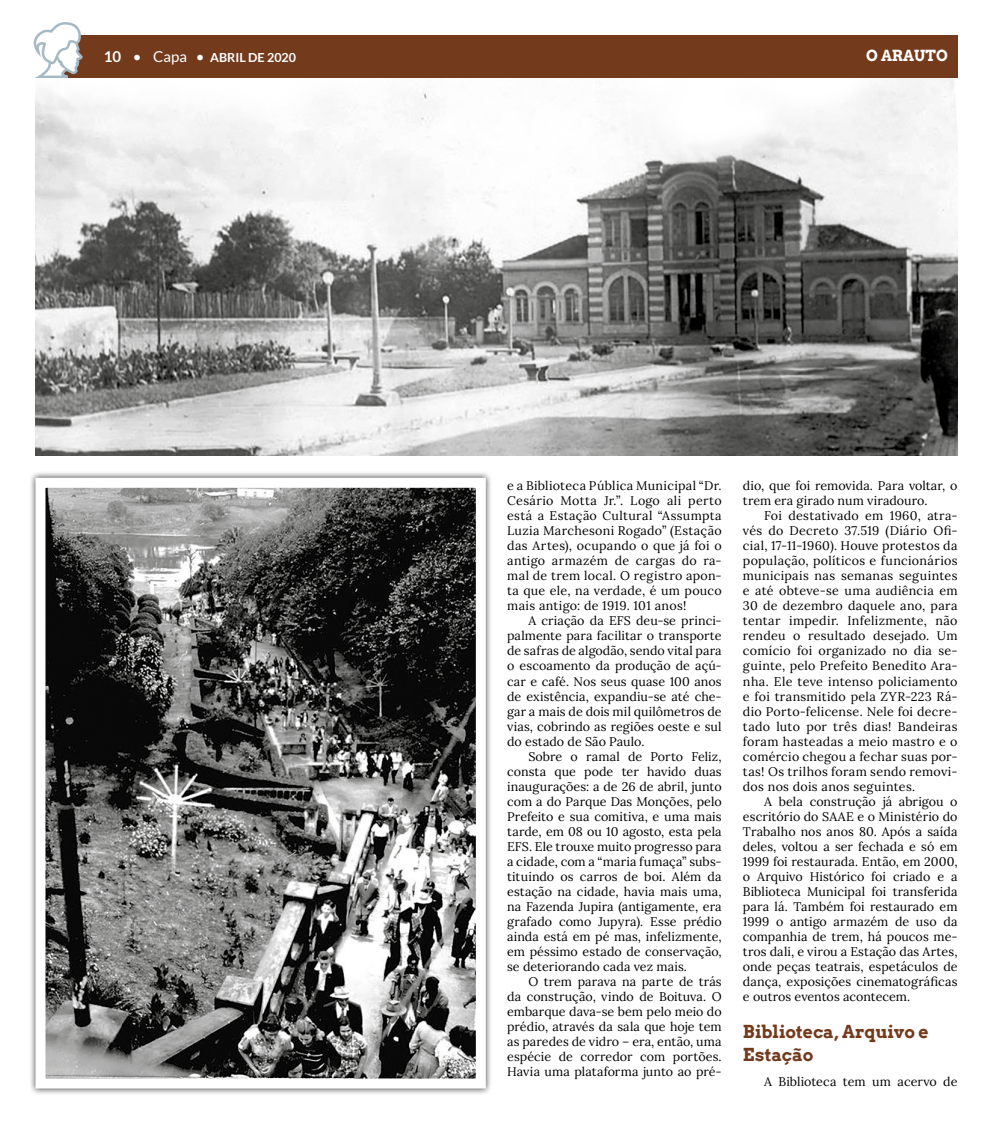
<style>
.page{position:relative;width:993px;height:1124px;background:#fff}
.page>*{position:absolute;margin:0;border:0;box-sizing:border-box;transform-origin:0 0}
.t1{font:700 17.5px/22.5px "Arvo";letter-spacing:-.005em;color:#743a1c}
.t2{font:700 15px "Arvo";color:#fff}
.t3{font:12.5px/15px "Lora";letter-spacing:.01em;color:#000;text-align:justify}
.t4{font:700 12.5px "Lato";color:#fff}
.s1{font-size:15px}
.s2{font-weight:400;font-size:15px}
</style>
<div class="page">
<div style="left:57px;top:35px;width:900px;height:43px;background:#743a1c"></div>
<svg style="left:33px;top:22px;width:49px;height:56px"></svg>
<img style="left:35px;top:78px;width:922px;height:377px">
<div style="left:29px;top:471px;width:463px;height:624px;background:#000;opacity:.75"></div>
<img style="left:46px;top:488px;width:428px;height:589px">
<div style="left:35px;top:477px;width:450px;height:611px;border:10px solid #fff"></div>
<p class="t4" style="left:104px;top:50px;width:194px"><span class="s1">10</span> <span class="s2">• Capa •</span> ABRIL DE 2020</p>
<p class="t2" style="left:865px;top:46px;width:83px">O ARAUTO</p>
<p class="t3" style="left:507px;top:477px;width:216px">e a Biblioteca Pública Municipal “Dr.<br>Cesário Motta Jr.”. Logo ali perto está a Estação Cultural “Assumpta Luzia Marchesoni Rogado” (Estação das Artes), ocupando o que já foi o antigo armazém de cargas do ra&shy;mal de trem local. O registro apon&shy;ta que ele, na verdade, é um pouco mais antigo: de 1919. 101 anos!</p>
<p class="t3" style="left:507px;top:612px;width:216px;text-indent:21px">A criação da EFS deu-se princi&shy;palmente para facilitar o transporte de safras de algodão, sendo vital para o escoamento da produção de açú&shy;car e café. Nos seus quase 100 anos de existência, expandiu-se até che&shy;gar a mais de dois mil quilômetros de vias, cobrindo as regiões oeste e sul do estado de São Paulo.</p>
<p class="t3" style="left:507px;top:747px;width:216px;text-indent:21px">Sobre o ramal de Porto Feliz, consta que pode ter havido duas inaugurações: a de 26 de abril, junto com a do Parque Das Monções, pelo Prefeito e sua comitiva, e uma mais tarde, em 08 ou 10 agosto, esta pela EFS. Ele trouxe muito progresso para a cidade, com a “maria fumaça” subs&shy;tituindo os carros de boi. Além da estação na cidade, havia mais uma, na Fazenda Jupira (antigamente, era grafado como Jupyra). Esse prédio ainda está em pé mas, infelizmente, em péssimo estado de conservação, se deteriorando cada vez mais.</p>
<p class="t3" style="left:507px;top:972px;width:216px;text-indent:21px">O trem parava na parte de trás da construção, vindo de Boituva. O embarque dava-se bem pelo meio do prédio, através da sala que hoje tem as paredes de vidro – era, então, uma espécie de corredor com portões.<br>Havia uma plataforma junto ao pré-</p>
<p class="t3" style="left:742px;top:477px;width:216px">dio, que foi removida. Para voltar, o trem era girado num viradouro.</p>
<p class="t3" style="left:742px;top:507px;width:216px;text-indent:21px">Foi destativado em 1960, atra&shy;vés do Decreto 37.519 (Diário Ofi&shy;cial, 17-11-1960). Houve protestos da população, políticos e funcionários municipais nas semanas seguintes e até obteve-se uma audiência em 30 de dezembro daquele ano, para tentar impedir. Infelizmente, não rendeu o resultado desejado. Um comício foi organizado no dia se&shy;guinte, pelo Prefeito Benedito Ara&shy;nha. Ele teve intenso policiamento e foi transmitido pela ZYR-223 Rá&shy;dio Porto-felicense. Nele foi decre&shy;tado luto por três dias! Bandeiras foram hasteadas a meio mastro e o comércio chegou a fechar suas por&shy;tas! Os trilhos foram sendo removi&shy;dos nos dois anos seguintes.</p>
<p class="t3" style="left:742px;top:792px;width:216px;text-indent:21px">A bela construção já abrigou o escritório do SAAE e o Ministério do Trabalho nos anos 80. Após a saída deles, voltou a ser fechada e só em 1999 foi restaurada. Então, em 2000, o Arquivo Histórico foi criado e a Biblioteca Municipal foi transferida para lá. Também foi restaurado em 1999 o antigo armazém de uso da companhia de trem, há poucos me&shy;tros dali, e virou a Estação das Artes, onde peças teatrais, espetáculos de dança, exposições cinematográficas e outros eventos acontecem.</p>
<h1 class="t1" style="left:742px;top:1020px;width:187px">Biblioteca, Arquivo e<br>Estação</h1>
<p class="t3" style="left:764px;top:1073px;width:195px">A Biblioteca tem um acervo de</p>
</div>
